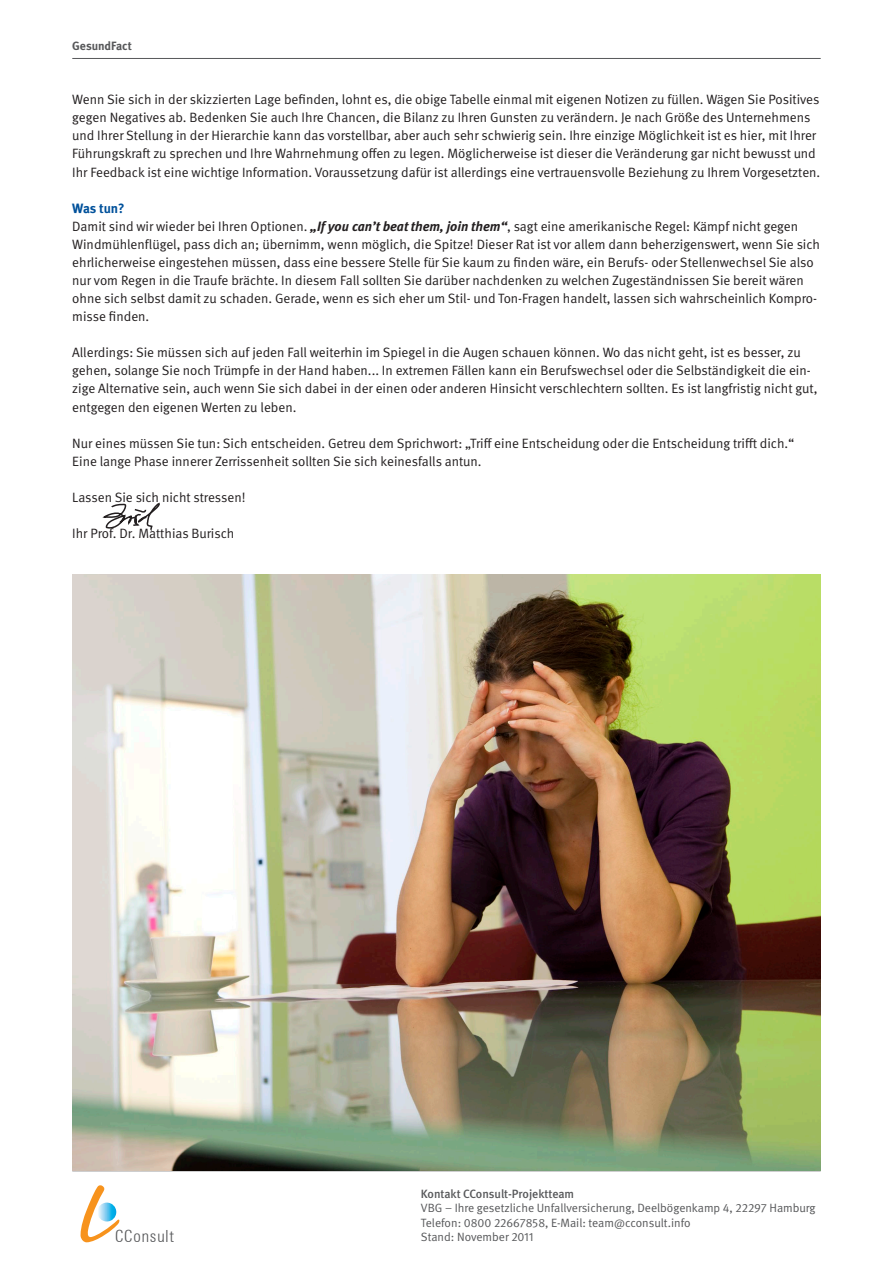
<style>
.page{position:relative;width:893px;height:1263px;background:#fff}
.page>*{position:absolute;margin:0;border:0;box-sizing:border-box;transform-origin:0 0}
.t1{font:300 condensed 16.65px "Zurich BT";letter-spacing:.05em;color:#57585a}
.t2{font:13.5px/18.1px "DGUV Meta";color:#231f20}
.t3{font:12px/14.4px "DGUV Meta";color:#57585a}
.t4{font:700 12px "DGUV Meta";color:#57585a}
.s1{font-weight:700;color:#01519b}
.s2{font-weight:700;font-style:italic}
.s3{font-weight:500}
</style>
<div class="page">
<hr style="left:72px;top:58px;width:749px;height:1px;background:#57585a">
<hr style="left:72px;top:1170px;width:749px;height:1px;background:#57585a">
<img style="left:72px;top:574px;width:749px;height:596px">
<svg style="left:102px;top:502px;width:58px;height:29px"></svg>
<svg style="left:98px;top:1202px;width:19px;height:20px"></svg>
<p class="t4" style="left:72px;top:39px;width:61px">GesundFact</p>
<p class="t2" style="left:72px;top:91px;width:749px">Wenn Sie sich in der skizzierten Lage befinden, lohnt es, die obige Tabelle einmal mit eigenen Notizen zu füllen. Wägen Sie Positives gegen Negatives ab. Bedenken Sie auch Ihre Chancen, die Bilanz zu Ihren Gunsten zu verändern. Je nach Größe des Unternehmens und Ihrer Stellung in der Hierarchie kann das vorstellbar, aber auch sehr schwierig sein. Ihre einzige Möglichkeit ist es hier, mit Ihrer Führungskraft zu sprechen und Ihre Wahrnehmung offen zu legen. Möglicherweise ist dieser die Veränderung gar nicht bewusst und Ihr Feedback ist eine wichtige Information. Voraussetzung dafür ist allerdings eine vertrauensvolle Beziehung zu Ihrem Vorgesetzten.</p>
<p class="t2" style="left:72px;top:199px;width:749px"><span class="s1">Was tun?<br></span>Damit sind wir wieder bei Ihren Optionen. <span class="s2">„If you can’t beat them, join them“</span>, sagt eine amerikanische Regel: Kämpf nicht gegen Windmühlenflügel, pass dich an; übernimm, wenn möglich, die Spitze! Dieser Rat ist vor allem dann beherzigenswert, wenn Sie sich ehrlicherweise eingestehen müssen, dass eine bessere Stelle für Sie kaum zu finden wäre, ein Berufs- oder Stellenwechsel Sie also nur vom Regen in die Traufe brächte. In diesem Fall sollten Sie darüber nachdenken zu welchen Zugeständnissen Sie bereit wären ohne sich selbst damit zu schaden. Gerade, wenn es sich eher um Stil- und Ton-Fragen handelt, lassen sich wahrscheinlich Kompro&shy;misse finden.</p>
<p class="t2" style="left:72px;top:344px;width:747px">Allerdings: Sie müssen sich auf jeden Fall weiterhin im Spiegel in die Augen schauen können. Wo das nicht geht, ist es besser, zu gehen, solange Sie noch Trümpfe in der Hand haben... In extremen Fällen kann ein Berufswechsel oder die Selbständigkeit die ein&shy;zige Alternative sein, auch wenn Sie sich dabei in der einen oder anderen Hinsicht verschlechtern sollten. Es ist langfristig nicht gut, entgegen den eigenen Werten zu leben.</p>
<p class="t2" style="left:72px;top:434px;width:724px">Nur eines müssen Sie tun: Sich entscheiden. Getreu dem Sprichwort: „Triff eine Entscheidung oder die Entscheidung trifft dich.“<br>Eine lange Phase innerer Zerrissenheit sollten Sie sich keinesfalls antun.</p>
<p class="t2" style="left:72px;top:488px;width:175px">Lassen Sie sich nicht stressen!</p>
<p class="t2" style="left:72px;top:524px;width:164px">Ihr Prof. Dr. Matthias Burisch</p>
<p class="t1" style="left:115px;top:1226px;width:61px">CConsult</p>
<p class="t3" style="left:421px;top:1187px;width:396px"><span class="s3">Kontakt CConsult-Projektteam<br></span>VBG – Ihre gesetzliche Unfallversicherung, Deelbögenkamp 4, 22297 Hamburg Telefon: 0800 22667858, E-Mail: team@cconsult.info<br>Stand: November 2011</p>
</div>
